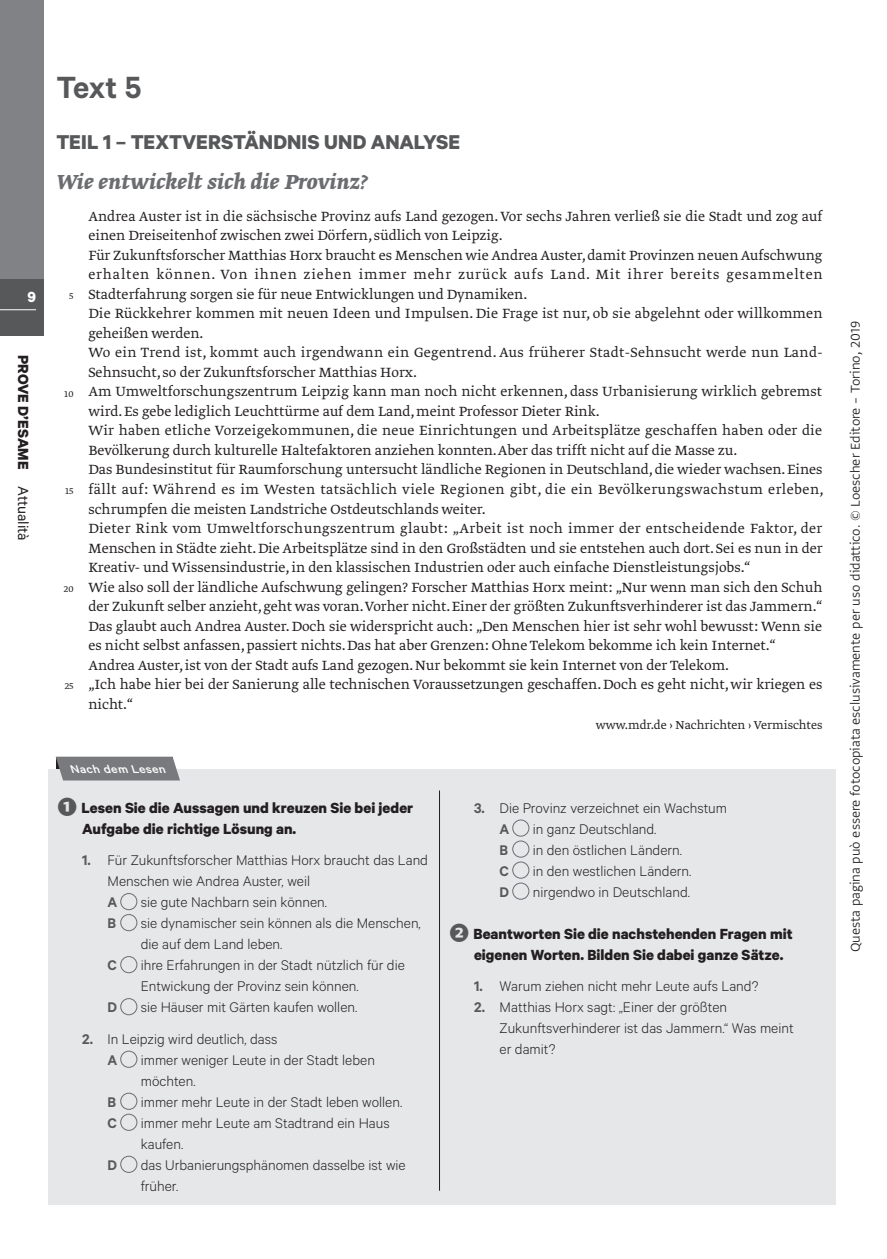
<style>
.page{position:relative;width:887px;height:1259px;background:#fff}
.page>*{position:absolute;margin:0;border:0;box-sizing:border-box;transform-origin:0 0}
.t1{font:600 34.5px "Calibre";color:#57585a}
.t2{font:italic 700 24px "Greta Text Pro";color:#6c6d70}
.t3{font:700 22.5px "Calibre";color:#57585a}
.t4{font:700 16.5px/21px "Calibre";color:#231f20}
.t5{font:700 16.5px "Calibre";color:#fff}
.t6{font:300 15.75px/19.5px "Greta Text Pro";color:#231f20}
.t7{font:300 15.75px/21px "Calibre";color:#231f20}
.t8{font:600 15.75px "Calibre";color:#57585a}
.t9{font:300 15px "Greta Sans Std";color:#231f20}
.t10{font:300 13.5px "Greta Text Pro";color:#231f20}
.t11{font:italic 500 12.6px "Calibre";color:#fff;scale:1.1 1}
.t12{font:300 10.5px "Greta Text Pro";color:#231f20}
.s1{font-weight:400}
.s2{font-family:"Greta Sans Std Bld";font-weight:400;font-size:31.5px;color:#57585a}
.s3{font-weight:600;color:#57585a}
</style>
<div class="page">
<div style="left:0;top:279px;width:44px;height:57px;background:#57585a"></div>
<hr style="left:0;top:309px;width:36px;height:1px;background:#fff">
<div style="left:0;top:0;width:44px;height:279px;background:#808285"></div>
<div style="left:48px;top:768px;width:787px;height:435px;background:#e6e7e9"></div>
<div style="left:120px;top:892px;width:17px;height:17px;border:1px solid #6c6d70;border-radius:50%"></div>
<div style="left:120px;top:913px;width:17px;height:17px;border:1px solid #6c6d70;border-radius:50%"></div>
<div style="left:120px;top:955px;width:17px;height:17px;border:1px solid #6c6d70;border-radius:50%"></div>
<div style="left:120px;top:997px;width:17px;height:17px;border:1px solid #6c6d70;border-radius:50%"></div>
<div style="left:120px;top:1050px;width:17px;height:17px;border:1px solid #6c6d70;border-radius:50%"></div>
<div style="left:120px;top:1092px;width:17px;height:17px;border:1px solid #6c6d70;border-radius:50%"></div>
<div style="left:120px;top:1113px;width:17px;height:17px;border:1px solid #6c6d70;border-radius:50%"></div>
<div style="left:120px;top:1155px;width:17px;height:17px;border:1px solid #6c6d70;border-radius:50%"></div>
<div style="left:512px;top:819px;width:17px;height:17px;border:1px solid #6c6d70;border-radius:50%"></div>
<div style="left:512px;top:840px;width:17px;height:17px;border:1px solid #6c6d70;border-radius:50%"></div>
<div style="left:512px;top:861px;width:17px;height:17px;border:1px solid #6c6d70;border-radius:50%"></div>
<div style="left:512px;top:882px;width:17px;height:17px;border:1px solid #6c6d70;border-radius:50%"></div>
<svg style="left:56px;top:756px;width:124px;height:24px"></svg>
<hr style="left:439px;top:790px;width:1px;height:400px;background:#231f20">
<p class="t5" style="left:28px;top:287px;width:10px">9</p>
<p class="t4" style="left:34px;top:355px;width:187px;rotate:90deg">PROVE D’ESAME <span class="s1">Attualità</span></p>
<h1 class="t1" style="left:56px;top:67px;width:86px">Text 5</h1>
<h3 class="t3" style="left:56px;top:128px;width:405px">TEIL 1 – TEXTVERSTÄNDNIS UND ANALYSE</h3>
<h2 class="t2" style="left:56px;top:165px;width:311px">Wie entwickelt sich die Provinz?</h2>
<p class="t12" style="left:69px;top:289px;width:6px">5</p>
<p class="t12" style="left:64px;top:387px;width:11px">10</p>
<p class="t12" style="left:65px;top:484px;width:10px">15</p>
<p class="t12" style="left:64px;top:582px;width:11px">20</p>
<p class="t12" style="left:65px;top:679px;width:10px">25</p>
<p class="t6" style="left:88px;top:207px;width:736px">Andrea Auster ist in die sächsische Provinz aufs Land gezogen. Vor sechs Jahren verließ sie die Stadt und zog auf einen Dreiseitenhof zwischen zwei Dörfern, südlich von Leipzig.<br>Für Zukunftsforscher Matthias Horx braucht es Menschen wie Andrea Auster, damit Provinzen neuen Aufschwung erhalten können. Von ihnen ziehen immer mehr zurück aufs Land. Mit ihrer bereits gesammelten Stadterfahrung sorgen sie für neue Entwicklungen und Dynamiken.<br>Die Rückkehrer kommen mit neuen Ideen und Impulsen. Die Frage ist nur, ob sie abgelehnt oder willkommen geheißen werden.<br>Wo ein Trend ist, kommt auch irgendwann ein Gegentrend. Aus früherer Stadt-Sehnsucht werde nun Land-Sehnsucht, so der Zukunftsforscher Matthias Horx.<br>Am Umweltforschungszentrum Leipzig kann man noch nicht erkennen, dass Urbanisierung wirklich gebremst wird. Es gebe lediglich Leuchttürme auf dem Land, meint Professor Dieter Rink.<br>Wir haben etliche Vorzeigekommunen, die neue Einrichtungen und Arbeitsplätze geschaffen haben oder die Bevölkerung durch kulturelle Haltefaktoren anziehen konnten. Aber das trifft nicht auf die Masse zu.<br>Das Bundesinstitut für Raumforschung untersucht ländliche Regionen in Deutschland, die wieder wachsen. Eines fällt auf: Während es im Westen tatsächlich viele Regionen gibt, die ein Bevölkerungswachstum erleben, schrumpfen die meisten Landstriche Ostdeutschlands weiter.<br>Dieter Rink vom Umweltforschungszentrum glaubt: „Arbeit ist noch immer der entscheidende Faktor, der Menschen in Städte zieht. Die Arbeitsplätze sind in den Großstädten und sie entstehen auch dort. Sei es nun in der Kreativ- und Wissensindustrie, in den klassischen Industrien oder auch einfache Dienstleistungsjobs.“<br>Wie also soll der ländliche Aufschwung gelingen? Forscher Matthias Horx meint: „Nur wenn man sich den Schuh der Zukunft selber anzieht, geht was voran. Vorher nicht. Einer der größten Zukunftsverhinderer ist das Jammern.“ Das glaubt auch Andrea Auster. Doch sie widerspricht auch: „Den Menschen hier ist sehr wohl bewusst: Wenn sie es nicht selbst anfassen, passiert nichts. Das hat aber Grenzen: Ohne Telekom bekomme ich kein Internet.“ Andrea Auster, ist von der Stadt aufs Land gezogen. Nur bekommt sie kein Internet von der Telekom.<br>„Ich habe hier bei der Sanierung alle technischen Voraussetzungen geschaffen. Doch es geht nicht, wir kriegen es nicht.“</p>
<p class="t10" style="left:595px;top:717px;width:228px">www.mdr.de › Nachrichten › Vermischtes</p>
<p class="t11" style="left:72px;top:761px;width:92px">Nachdem Lesen</p>
<p class="t4" style="left:82px;top:796px;width:332px;text-indent:-26px"><span class="s2">❶</span> Lesen Sie die Aussagen und kreuzen Sie bei jeder<br>Aufgabe die richtige Lösung an.</p>
<p class="t7" style="left:108px;top:848px;width:322px;text-indent:-26px"><span class="s3">1.</span> Für Zukunftsforscher Matthias Horx braucht das Land<br>Menschen wie Andrea Auster, weil</p>
<p class="t8" style="left:108px;top:892px;width:11px">A</p>
<p class="t7" style="left:141px;top:890px;width:188px">sie gute Nachbarn sein können.</p>
<p class="t8" style="left:108px;top:913px;width:10px">B</p>
<p class="t7" style="left:141px;top:911px;width:281px">sie dynamischer sein können als die Menschen, die auf dem Land leben.</p>
<p class="t8" style="left:108px;top:955px;width:11px">C</p>
<p class="t7" style="left:141px;top:953px;width:265px">ihre Erfahrungen in der Stadt nützlich für die<br>Entwickung der Provinz sein können.</p>
<p class="t8" style="left:108px;top:997px;width:11px">D</p>
<p class="t7" style="left:141px;top:995px;width:218px">sie Häuser mit Gärten kaufen wollen.</p>
<p class="t7" style="left:108px;top:1027px;width:171px;text-indent:-26px"><span class="s3">2.</span> In Leipzig wird deutlich, dass<br><span class="s3">A</span></p>
<p class="t7" style="left:141px;top:1048px;width:236px">immer weniger Leute in der Stadt leben möchten.</p>
<p class="t8" style="left:108px;top:1092px;width:10px">B</p>
<p class="t7" style="left:141px;top:1090px;width:263px">immer mehr Leute in der Stadt leben wollen.</p>
<p class="t8" style="left:108px;top:1113px;width:11px">C</p>
<p class="t7" style="left:141px;top:1111px;width:250px">immer mehr Leute am Stadtrand ein Haus kaufen.</p>
<p class="t8" style="left:108px;top:1155px;width:11px">D</p>
<p class="t7" style="left:141px;top:1153px;width:266px">das Urbanierungsphänomen dasselbe ist wie früher.</p>
<p class="t7" style="left:499px;top:796px;width:229px;text-indent:-26px"><span class="s3">3.</span> Die Provinz verzeichnet ein Wachstum<br><span class="s3">A</span></p>
<p class="t7" style="left:532px;top:817px;width:125px">in ganz Deutschland.</p>
<p class="t8" style="left:499px;top:840px;width:10px">B</p>
<p class="t7" style="left:532px;top:838px;width:151px">in den östlichen Ländern.</p>
<p class="t8" style="left:499px;top:861px;width:11px">C</p>
<p class="t7" style="left:532px;top:859px;width:160px">in den westlichen Ländern.</p>
<p class="t8" style="left:499px;top:882px;width:11px">D</p>
<p class="t7" style="left:532px;top:880px;width:159px">nirgendwo in Deutschland.</p>
<p class="t4" style="left:474px;top:922px;width:320px;text-indent:-26px"><span class="s2">❷</span> Beantworten Sie die nachstehenden Fragen mit eigenen Worten. Bilden Sie dabei ganze Sätze.</p>
<p class="t7" style="left:474px;top:974px;width:286px"><span class="s3">1.</span> Warum ziehen nicht mehr Leute aufs Land?</p>
<p class="t7" style="left:499px;top:995px;width:295px;text-indent:-26px"><span class="s3">2.</span> Matthias Horx sagt: „Einer der größten<br>Zukunftsverhinderer ist das Jammern.“ Was meint er damit?</p>
<p class="t9" style="left:846px;top:952px;width:632px;rotate:-90deg">Questa pagina può essere fotocopiata esclusivamente per uso didattico. © Loescher Editore – Torino, 2019</p>
</div>
